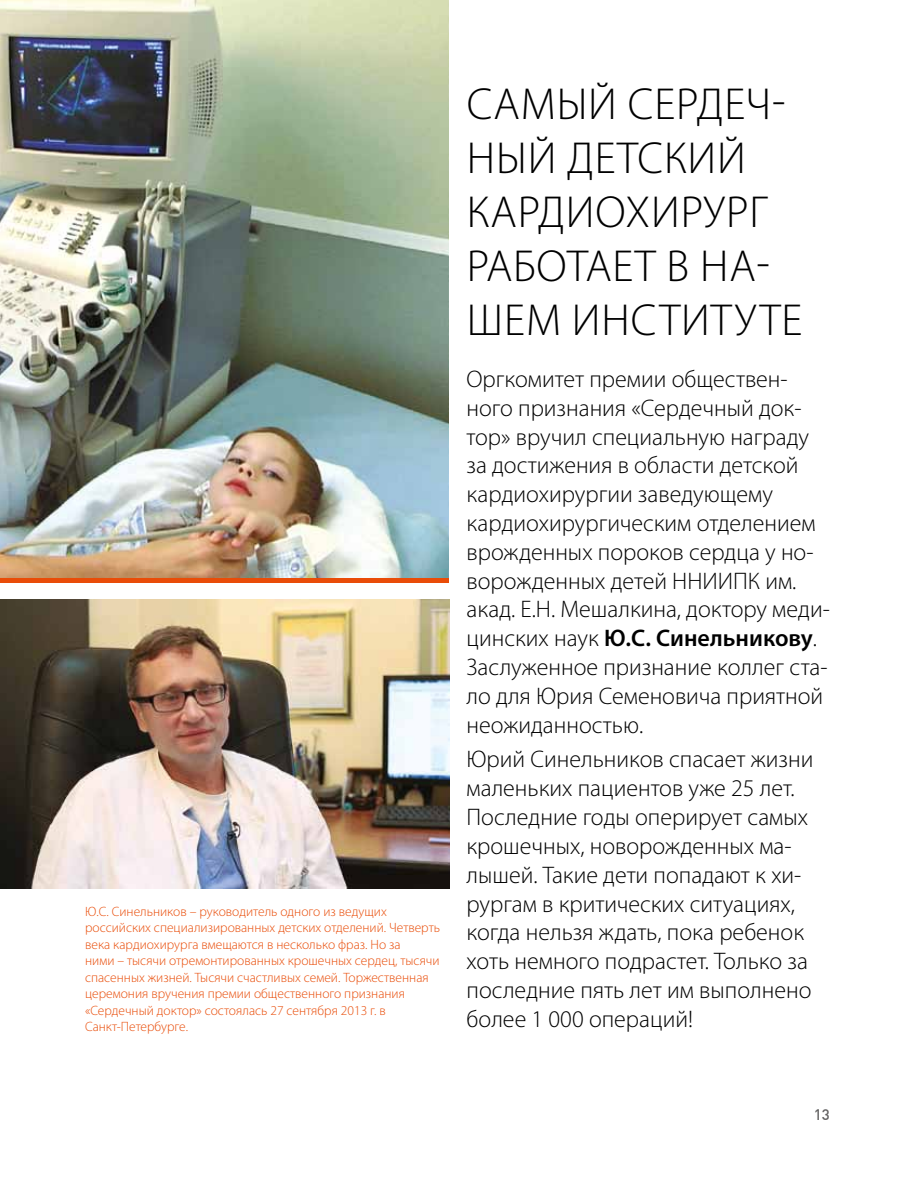
<style>
.page{position:relative;width:915px;height:1191px;background:#fff}
.page>*{position:absolute;margin:0;border:0;box-sizing:border-box;transform-origin:0 0}
.t1{font:300 45px/54px "Myriad Pro";letter-spacing:.12em;color:#000}
.t2{font:300 24px/28.8px "Myriad Pro";color:#000}
.t3{font:500 15px "DIN Cyr";color:#636262}
.t4{font:300 13.5px/16.5px "Myriad Pro";color:#e94c08}
.s1{font-weight:600}
</style>
<div class="page">
<img style="left:0;top:0;width:448px;height:578px">
<img style="left:0;top:600px;width:449px;height:288px">
<div style="left:0;top:578px;width:448px;height:5px;background:#e94c08"></div>
<p class="t4" style="left:85px;top:902px;width:356px">Ю.С. Синельников – руководитель одного из ведущих российских специализированных детских отделений. Четверть века кардиохирурга вмещаются в несколько фраз. Н о за<br>ними – тысячи отремонтированных крошечных сердец, тысячи спасенных жизней. Тысячи счастливых семей. Торжественная церемония вручения премии общественного признания «Сердечный доктор» состоялась 27 сентября 2013 г. в Санкт-Петербурге.</p>
<h1 class="t1" style="left:467px;top:76px;width:337px">Самый сердеч&shy;ный детский кардиохирург работает в на&shy;шем институте</h1>
<p class="t2" style="left:466px;top:364px;width:350px">Оргкомитет премии обществен&shy;ного признания «Сердечный док&shy;тор» вручил специальную награду за достижения в области детской кардиохирургии заведующему кардиохирургическим отделением врожденных пороков сердца у но&shy;ворожденных детей ННИИ</p>
<p class="t2" style="left:466px;top:566px;width:365px;text-indent:266px">ПК им. акад. Е.Н . Мешалкина, доктору меди&shy;цинских наук <span class="s1">Ю.С. Синельникову</span>.<br>Заслуженное признание коллег ста&shy;ло для Юрия Семеновича приятной неожиданностью.</p>
<p class="t2" style="left:466px;top:745px;width:348px">Юрий Синельников спасает жизни маленьких пациентов уже 25 лет.<br>Последние годы оперирует самых крошечных, новорожденных ма&shy;лышей. Такие дети попадают к хи&shy;рургам в критических ситуациях, когда нельзя ждать, пока ребенок хоть немного подрастет. Только за последние пять лет им выполнено более 1 000 операций!</p>
<p class="t3" style="left:813px;top:1105px;width:17px">13</p>
</div>
